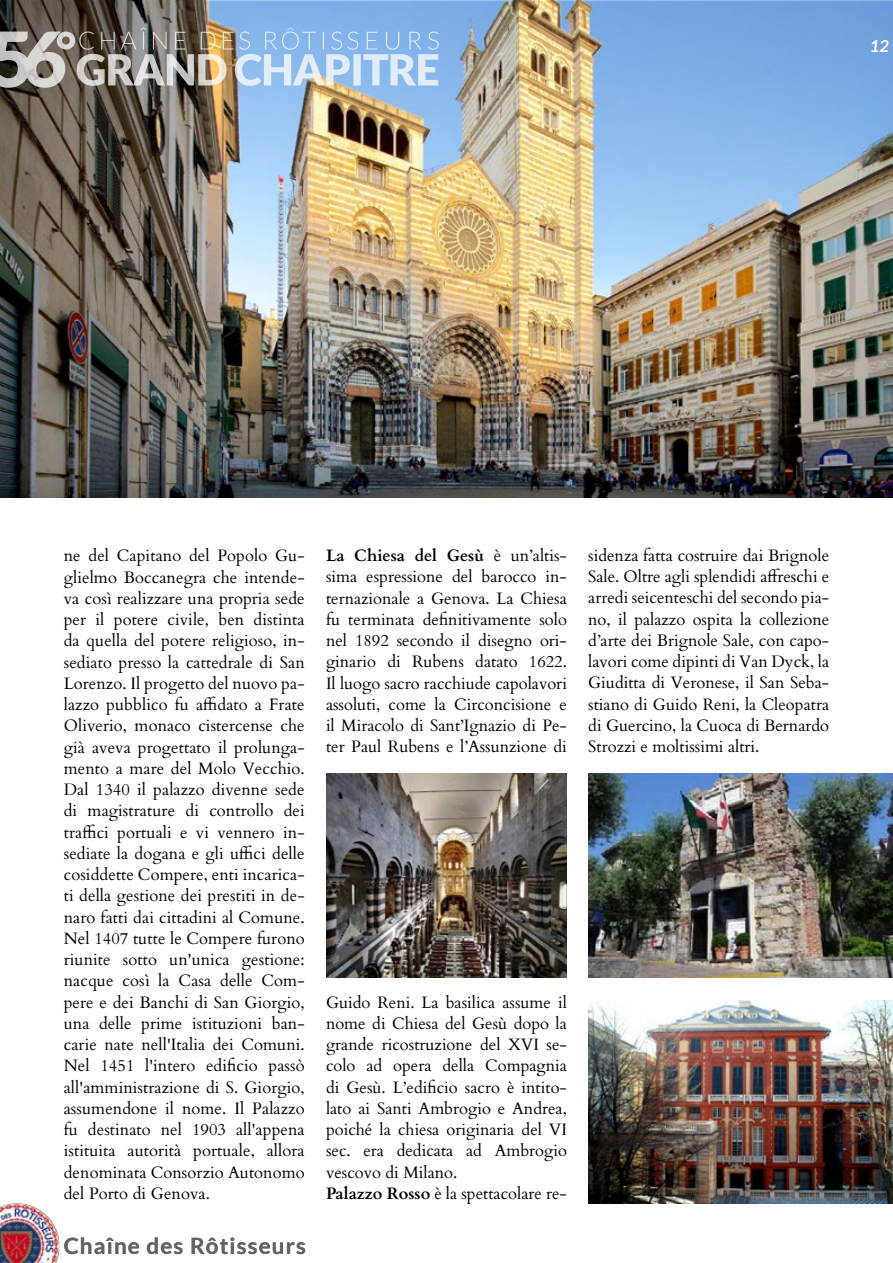
<style>
.page{position:relative;width:893px;height:1263px;background:#fff}
.page>*{position:absolute;margin:0;border:0;box-sizing:border-box;transform-origin:0 0}
.t1{font:700 22.5px "Lato";letter-spacing:.05em;color:#646363}
.t2{font:16.5px/21.3px "Cardo";color:#000;text-align:justify}
.t3{font:italic 700 16.5px "Lato";color:#fff}
.s1{font-weight:700}
</style>
<div class="page">
<img style="left:0;top:1203px;width:60px;height:60px">
<img style="left:0;top:0;width:893px;height:497px">
<img style="left:0;top:28px;width:439px;height:60px">
<img style="left:588px;top:1000px;width:305px;height:203px">
<img style="left:588px;top:774px;width:305px;height:203px">
<img style="left:326px;top:774px;width:241px;height:203px">
<p class="t3" style="left:870px;top:37px;width:21px">12</p>
<p class="t2" style="left:64px;top:544px;width:242px">ne del Capitano del Popolo Gu&shy;glielmo Boccanegra che intende&shy;va così realizzare una propria sede per il potere civile, ben distinta da quella del potere religioso, in&shy;sediato presso la cattedrale di San Lorenzo. Il progetto del nuovo pa&shy;lazzo pubblico fu affidato a Frate Oliverio, monaco cistercense che già aveva progettato il prolunga&shy;mento a mare del Molo Vecchio.<br>Dal 1340 il palazzo divenne sede di magistrature di controllo dei traffici portuali e vi vennero in&shy;sediate la dogana e gli uffici delle cosiddette Compere, enti incarica&shy;ti della gestione dei prestiti in de&shy;naro fatti dai cittadini al Comune.<br>Nel 1407 tutte le Compere furono riunite sotto un'unica gestione: nacque così la Casa delle Com&shy;pere e dei Banchi di San Giorgio, una delle prime istituzioni ban&shy;carie nate nell'Italia dei Comuni.<br>Nel 1451 l'intero edificio passò all'amministrazione di S. Giorgio, assumendone il nome. Il Palazzo fu destinato nel 1903 all'appena istituita autorità portuale, allora denominata Consorzio Autonomo del Porto di Genova.</p>
<p class="t2" style="left:326px;top:544px;width:242px"><span class="s1">La Chiesa del Gesù</span> è un’altis&shy;sima espressione del barocco in&shy;ternazionale a Genova. La Chiesa fu terminata definitivamente solo nel 1892 secondo il disegno ori&shy;ginario di Rubens datato 1622.<br>Il luogo sacro racchiude capolavori assoluti, come la Circoncisione e il Miracolo di Sant’Ignazio di Pe&shy;ter Paul Rubens e l’Assunzione di</p>
<p class="t2" style="left:326px;top:990px;width:242px;text-align:left">Guido Reni. La basilica assume il nome di Chiesa del Gesù dopo la grande ricostruzione del XVI se&shy;colo ad opera della Compagnia di Gesù. L’edificio sacro è intito&shy;lato ai Santi Ambrogio e Andrea, poiché la chiesa originaria del VI sec. era dedicata ad Ambrogio vescovo di Milano.<br><span class="s1">Palazzo Rosso</span> è la spettacolare re-</p>
<h1 class="t1" style="left:64px;top:1233px;width:244px">Chaîne des Rôtisseurs</h1>
<p class="t2" style="left:588px;top:544px;width:242px">sidenza fatta costruire dai Brignole Sale. Oltre agli splendidi affreschi e arredi seicenteschi del secondo pia&shy;no, il palazzo ospita la collezione d’arte dei Brignole Sale, con capo&shy;lavori come dipinti di Van Dyck, la Giuditta di Veronese, il San Seba&shy;stiano di Guido Reni, la Cleopatra di Guercino, la Cuoca di Bernardo Strozzi e moltissimi altri.</p>
</div>
